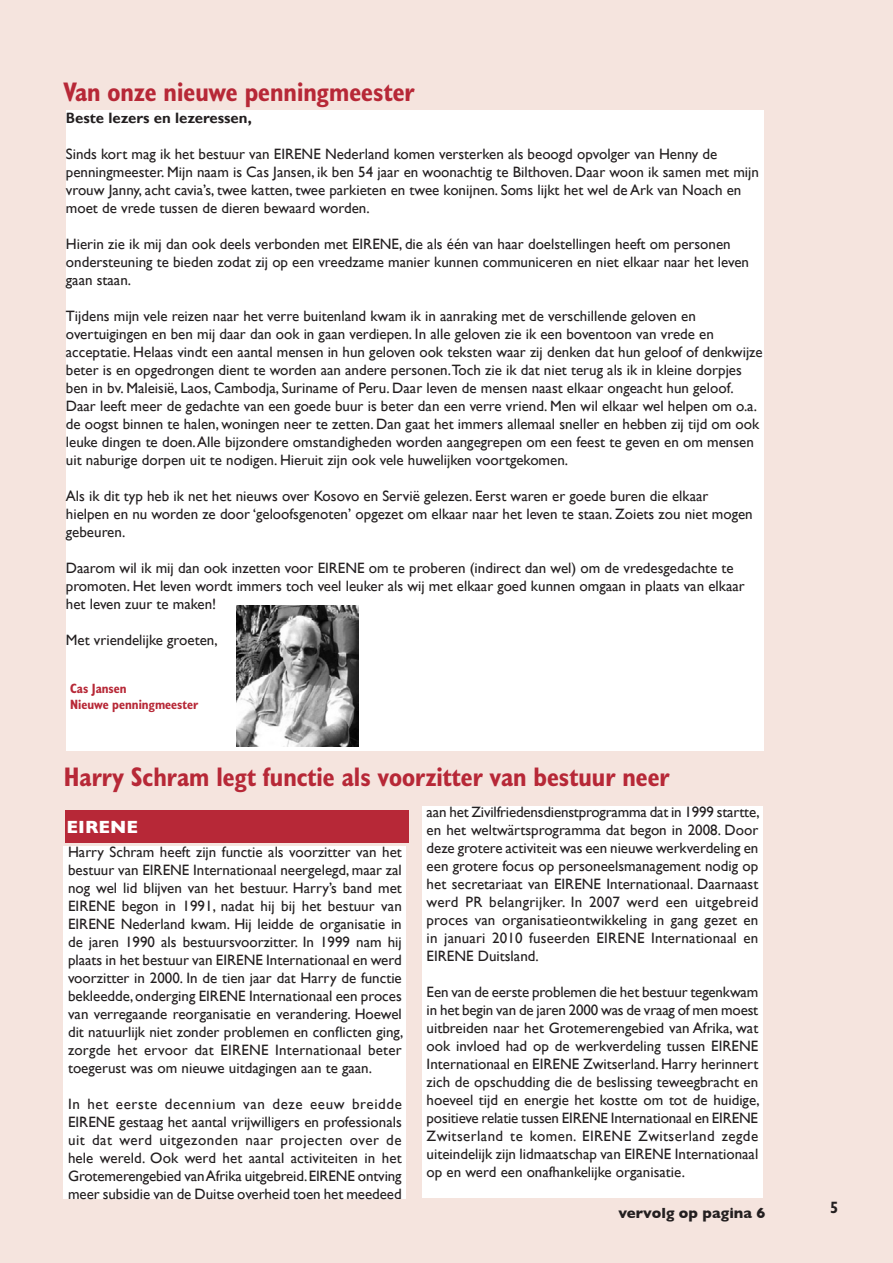
<style>
.page{position:relative;width:893px;height:1263px;background:#f5e4de}
.page>*{position:absolute;margin:0;border:0;box-sizing:border-box;transform-origin:0 0}
.t1{font:700 condensed 27px "Humanist 521 BT";color:#b72837}
.t2{font:700 18px "Gill Sans";color:#fff}
.t3{font:700 condensed 16.5px "Humanist 521 BT";color:#231f20}
.t4{font:15px/18px "Gill Sans";color:#231f20}
.t5{font:700 15px "Gill Sans";color:#231f20}
.t6{font:700 15px "Gill Sans";color:#231f20}
.t7{font:700 condensed 13.5px/16.2px "Humanist 521 BT";color:#b72837}
.s1{font-family:"Calibri";font-size:16.5px}
</style>
<div class="page">
<div style="left:64px;top:846px;width:342px;height:353px;background:#fff"></div>
<div style="left:422px;top:806px;width:341px;height:392px;background:#fff"></div>
<div style="left:66px;top:111px;width:697px;height:639px;background:#fff"></div>
<img style="left:237px;top:605px;width:121px;height:141px">
<div style="left:65px;top:811px;width:343px;height:32px;background:#b72837"></div>
<h1 class="t1" style="left:64px;top:75px;width:352px">Van onze nieuwe penningmeester</h1>
<p class="t5" style="left:66px;top:109px;width:187px"><span class="s1">B</span>este lezers en lezeressen,</p>
<p class="t4" style="left:66px;top:145px;width:695px">Sinds kort mag ik het bestuur van EIRENE Nederland komen versterken als beoogd opvolger van Henny de penningmeester. Mijn naam is Cas Jansen, ik ben 54 jaar en woonachtig te Bilthoven. Daar woon ik samen met mijn vrouw Janny, acht cavia’s, twee katten, twee parkieten en twee konijnen. Soms lijkt het wel de Ark van Noach en moet de vrede tussen de dieren bewaard worden.</p>
<p class="t4" style="left:66px;top:235px;width:685px">Hierin zie ik mij dan ook deels verbonden met EIRENE, die als één van haar doelstellingen heeft om personen ondersteuning te bieden zodat zij op een vreedzame manier kunnen communiceren en niet elkaar naar het leven gaan staan.</p>
<p class="t4" style="left:66px;top:307px;width:698px">Tijdens mijn vele reizen naar het verre buitenland kwam ik in aanraking met de verschillende geloven en overtuigingen en ben mij daar dan ook in gaan verdiepen. In alle geloven zie ik een boventoon van vrede en acceptatie. Helaas vindt een aantal mensen in hun geloven ook teksten waar zij denken dat hun geloof of denkwijze beter is en opgedrongen dient te worden aan andere personen.Toch zie ik dat niet terug als ik in kleine dorpjes ben in bv. Maleisië, Laos, Cambodja, Suriname of Peru. Daar leven de mensen naast elkaar ongeacht hun geloof.<br>Daar leeft meer de gedachte van een goede buur is beter dan een verre vriend. Men wil elkaar wel helpen om o.a. de oogst binnen te halen, woningen neer te zetten. Dan gaat het immers allemaal sneller en hebben zij tijd om ook leuke dingen te doen. Alle bijzondere omstandigheden worden aangegrepen om een feest te geven en om mensen uit naburige dorpen uit te nodigen. Hieruit zijn ook vele huwelijken voortgekomen.</p>
<p class="t4" style="left:66px;top:487px;width:688px">Als ik dit typ heb ik net het nieuws over Kosovo en Servië gelezen. Eerst waren er goede buren die elkaar hielpen en nu worden ze door ‘geloofsgenoten’ opgezet om elkaar naar het leven te staan. Zoiets zou niet mogen gebeuren.</p>
<p class="t4" style="left:66px;top:559px;width:680px">Daarom wil ik mij dan ook inzetten voor EIRENE om te proberen (indirect dan wel) om de vredesgedachte te promoten. Het leven wordt immers toch veel leuker als wij met elkaar goed kunnen omgaan in plaats van elkaar het leven zuur te maken!</p>
<p class="t4" style="left:66px;top:631px;width:153px">Met vriendelijke groeten,</p>
<p class="t7" style="left:70px;top:680px;width:130px">Cas Jansen<br>Nieuwe penningmeester</p>
<h1 class="t1" style="left:64px;top:760px;width:607px">Harry Schram legt functie als voorzitter van bestuur neer</h1>
<p class="t2" style="left:67px;top:816px;width:73px">EIRENE</p>
<p class="t4" style="left:68px;top:843px;width:337px;text-align:justify">Harry Schram heeft zijn functie als voorzitter van het bestuur van EIRENE Internationaal neergelegd, maar zal nog wel lid blijven van het bestuur. Harry’s band met EIRENE begon in 1991, nadat hij bij het bestuur van EIRENE Nederland kwam. Hij leidde de organisatie in de jaren 1990 als bestuursvoorzitter. In 1999 nam hij plaats in het bestuur van EIRENE Internationaal en werd voorzitter in 2000. In de tien jaar dat Harry de functie bekleedde, onderging EIRENE Internationaal een proces van verregaande reorganisatie en verandering. Hoewel dit natuurlijk niet zonder problemen en conflicten ging, zorgde het ervoor dat EIRENE Internationaal beter toegerust was om nieuwe uitdagingen aan te gaan.</p>
<p class="t4" style="left:68px;top:1095px;width:335px;text-align:justify">In het eerste decennium van deze eeuw breidde EIRENE gestaag het aantal vrijwilligers en professionals uit dat werd uitgezonden naar projecten over de hele wereld. Ook werd het aantal activiteiten in het Grotemerengebied van Afrika uitgebreid. EIRENE ontving meer subsidie van de Duitse overheid toen het meedeed</p>
<p class="t4" style="left:427px;top:803px;width:335px;text-align:justify">aan het Zivilfriedensdienstprogramma dat in 1999 startte, en het weltwärtsprogramma dat begon in 2008. Door deze grotere activiteit was een nieuwe werkverdeling en een grotere focus op personeelsmanagement nodig op het secretariaat van EIRENE Internationaal. Daarnaast werd PR belangrijker. In 2007 werd een uitgebreid proces van organisatieontwikkeling in gang gezet en in januari 2010 fuseerden EIRENE Internationaal en EIRENE Duitsland.</p>
<p class="t4" style="left:427px;top:983px;width:335px;text-align:justify">Een van de eerste problemen die het bestuur tegenkwam in het begin van de jaren 2000 was de vraag of men moest uitbreiden naar het Grotemerengebied van Afrika, wat ook invloed had op de werkverdeling tussen EIRENE Internationaal en EIRENE Zwitserland. Harry herinnert zich de opschudding die de beslissing teweegbracht en hoeveel tijd en energie het kostte om tot de huidige, positieve relatie tussen EIRENE Internationaal en EIRENE Zwitserland te komen. EIRENE Zwitserland zegde uiteindelijk zijn lidmaatschap van EIRENE Internationaal op en werd een onafhankelijke organisatie.</p>
<p class="t6" style="left:618px;top:1204px;width:148px">vervolg op pagina 6</p>
<p class="t3" style="left:830px;top:1197px;width:9px">5</p>
</div>
